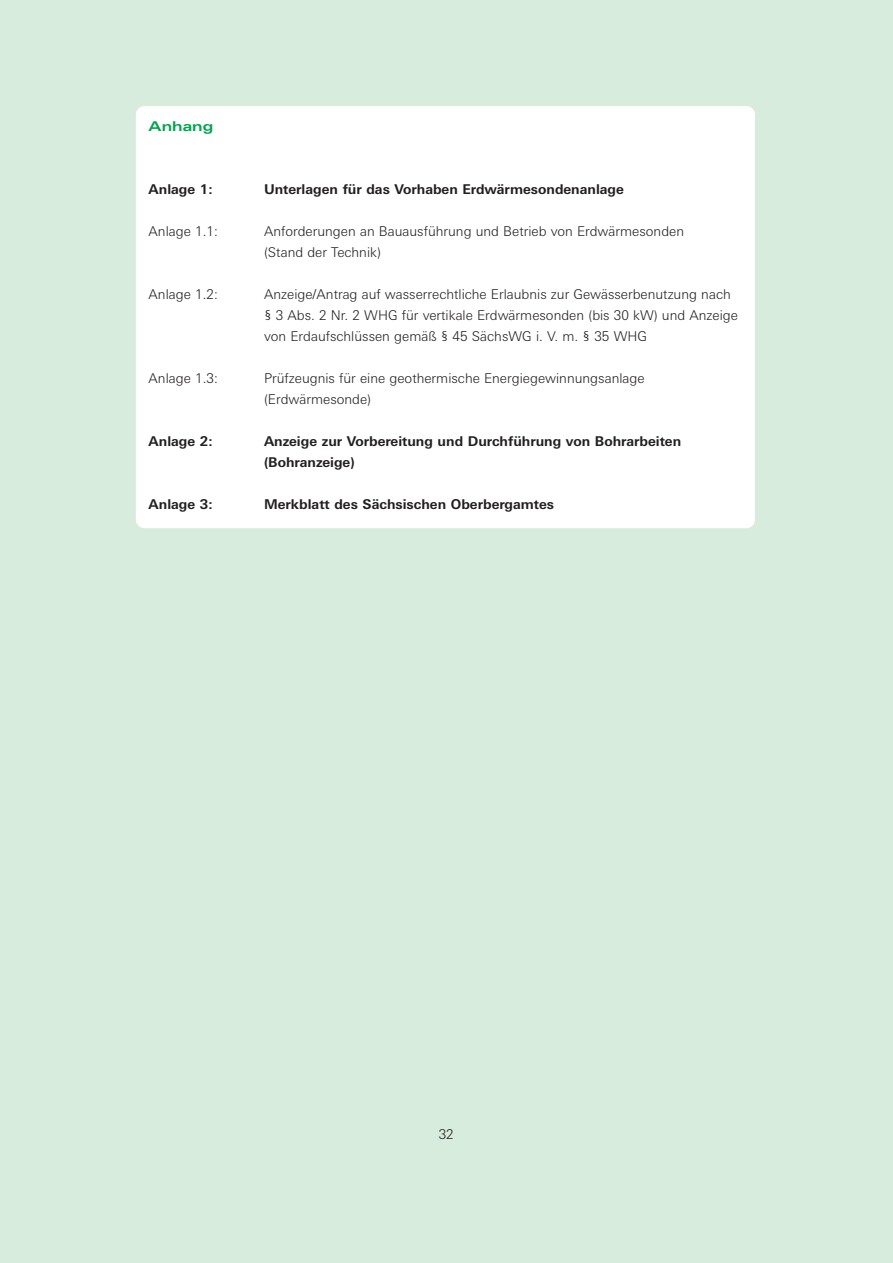
<style>
.page{position:relative;width:893px;height:1263px;background:#fff}
.page>*{position:absolute;margin:0;border:0;box-sizing:border-box;transform-origin:0 0}
.t1{font:300 13.5px/21px "Linotype Univers Basic";color:#231f20}
.t2{font:700 13.5px/21px "Linotype Univers Basic";color:#231f20}
.t3{font:700 13.5px "Linotype Univers Extd";color:#00a54f}
</style>
<div class="page">
<div style="left:0;top:0;width:892px;height:1263px;background:#d8ecdd"></div>
<div style="left:136px;top:106px;width:619px;height:422px;background:#fff;border-radius:9px"></div>
<p class="t3" style="left:149px;top:120px;width:66px">Anhang</p>
<p class="t2" style="left:149px;top:179px;width:65px">Anlage 1:</p>
<p class="t2" style="left:264px;top:179px;width:361px">Unterlagen für das Vorhaben Erdwärmesondenanlage</p>
<p class="t1" style="left:149px;top:221px;width:71px">Anlage 1.1:</p>
<p class="t1" style="left:264px;top:221px;width:422px">Anforderungen an Bauausführung und Betrieb von Erdwärmesonden (Stand der Technik)</p>
<p class="t1" style="left:149px;top:284px;width:71px">Anlage 1.2:</p>
<p class="t1" style="left:264px;top:284px;width:475px">Anzeige/Antrag auf wasserrechtliche Erlaubnis zur Gewässerbenutzung nach § 3 Abs. 2 Nr. 2 WHG für vertikale Erdwärmesonden (bis 30 kW) und Anzeige von Erdaufschlüssen gemäß § 45 SächsWG i. V. m. § 35 WHG</p>
<p class="t1" style="left:149px;top:368px;width:71px">Anlage 1.3:</p>
<p class="t1" style="left:264px;top:368px;width:382px">Prüfzeugnis für eine geothermische Energiegewinnungsanlage (Erdwärmesonde)</p>
<p class="t2" style="left:149px;top:431px;width:65px">Anlage 2:</p>
<p class="t2" style="left:264px;top:431px;width:419px">Anzeige zur Vorbereitung und Durchführung von Bohrarbeiten (Bohranzeige)</p>
<p class="t2" style="left:149px;top:494px;width:65px">Anlage 3:</p>
<p class="t2" style="left:264px;top:494px;width:292px">Merkblatt des Sächsischen Oberbergamtes</p>
<p class="t1" style="left:439px;top:1124px;width:17px">32</p>
</div>
